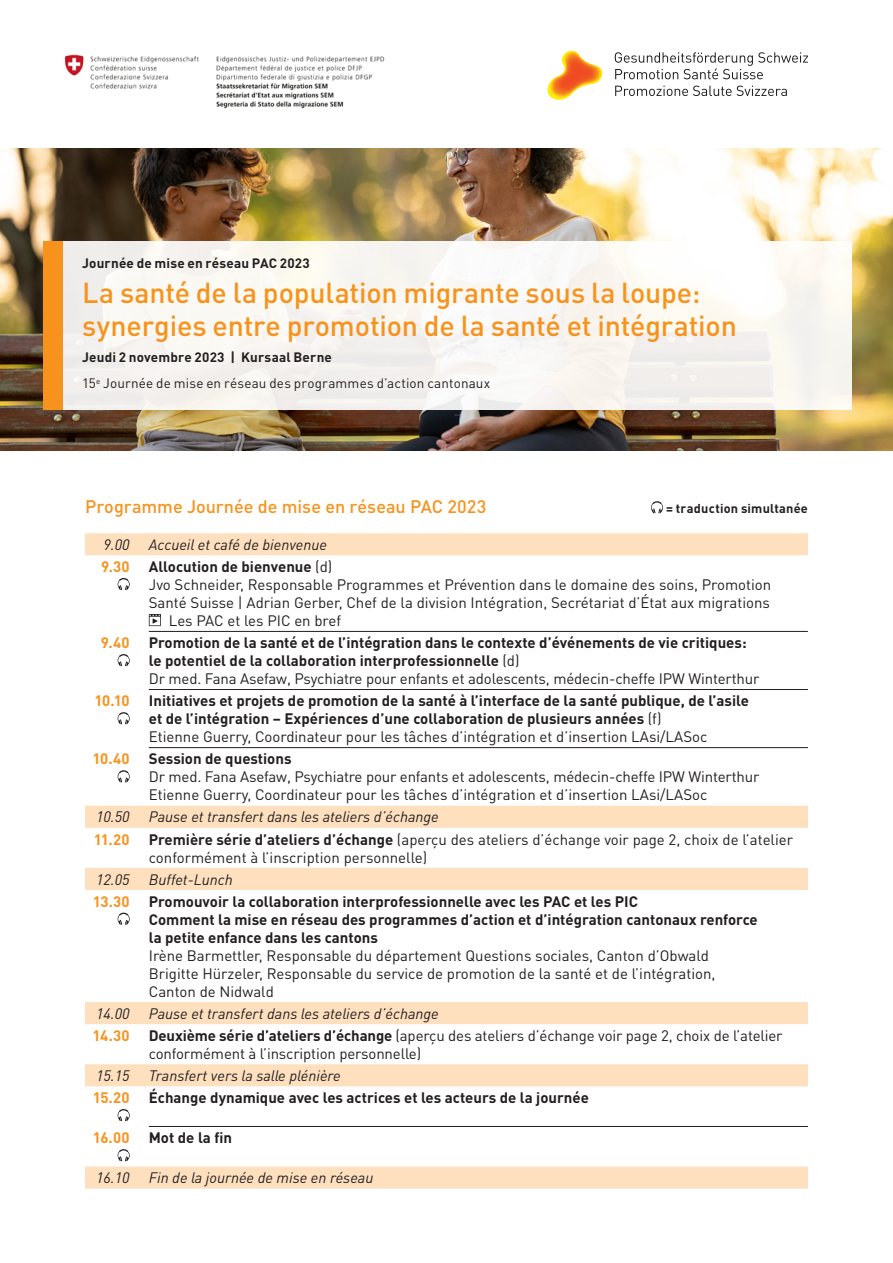
<style>
.page{position:relative;width:893px;height:1263px;background:#fff}
.page>*{position:absolute;margin:0;border:0;box-sizing:border-box;transform-origin:0 0}
.t1{font:500 28.5px/33px "DIN Pro";letter-spacing:-.005em;color:#f7931d}
.t2{font:500 18px "DIN Pro";color:#f7931d}
.t3{font:15px/18px "DIN Pro";color:#231f20}
.t4{font:700 15px/18px "DIN Pro";color:#231f20}
.t5{font:italic 15px "DIN Pro";color:#231f20}
.t6{font:700 15px "DIN Pro";letter-spacing:-.005em;color:#f7931d}
.t7{font:13.5px/26.1px "DIN Pro";letter-spacing:.01em;color:#231f20}
.t8{font:700 13.5px "DIN Pro";letter-spacing:.015em;color:#231f20}
.t9{font:700 12.75px "DIN Pro";letter-spacing:.015em;color:#231f20}
.s1{font-weight:700}
.s2{font-weight:400}
</style>
<div class="page">
<img style="left:65px;top:54px;width:319px;height:55px">
<img style="left:547px;top:51px;width:56px;height:49px">
<svg style="left:615px;top:52px;width:193px;height:27px"></svg>
<svg style="left:615px;top:86px;width:172px;height:10px"></svg>
<img style="left:0;top:149px;width:893px;height:301px">
<div style="left:44px;top:241px;width:808px;height:169px;background:#f8f6f1"></div>
<div style="left:44px;top:241px;width:19px;height:169px;background:#f7931d"></div>
<svg style="left:85px;top:533px;width:723px;height:656px"></svg>
<hr style="left:149px;top:689px;width:659px;height:1px;background:#231f20">
<hr style="left:149px;top:747px;width:659px;height:1px;background:#231f20">
<hr style="left:149px;top:631px;width:659px;height:1px;background:#231f20">
<hr style="left:149px;top:1126px;width:659px;height:1px;background:#231f20">
<svg style="left:117px;top:578px;width:13px;height:12px"></svg>
<svg style="left:149px;top:614px;width:12px;height:12px"></svg>
<svg style="left:117px;top:654px;width:13px;height:12px"></svg>
<svg style="left:117px;top:712px;width:13px;height:12px"></svg>
<svg style="left:117px;top:770px;width:13px;height:12px"></svg>
<svg style="left:117px;top:913px;width:13px;height:12px"></svg>
<svg style="left:117px;top:1109px;width:13px;height:12px"></svg>
<svg style="left:117px;top:1149px;width:13px;height:12px"></svg>
<svg style="left:651px;top:501px;width:12px;height:12px"></svg>
<p class="t8" style="left:82px;top:254px;width:229px">Journée de mise en réseau PAC 2023</p>
<h1 class="t1" style="left:82px;top:275px;width:656px">La santé de la population migrante sous la loupe: synergies entre promotion de la santé et intégration</h1>
<p class="t7" style="left:82px;top:344px;width:409px"><span class="s1">Jeudi 2 novembre 2023 | Kursaal Berne<br></span>15<sup>e</sup> Journée de mise en réseau des programmes d’action cantonaux</p>
<p class="t2" style="left:85px;top:494px;width:403px">Programme Journée de mise en réseau PAC 2023</p>
<p class="t9" style="left:666px;top:500px;width:143px">= traduction simultanée</p>
<p class="t5" style="left:104px;top:535px;width:28px">9.00</p>
<p class="t5" style="left:149px;top:535px;width:180px">Accueil et café de bienvenue</p>
<p class="t6" style="left:101px;top:556px;width:30px">9.30</p>
<p class="t4" style="left:149px;top:557px;width:185px">Allocution de bienvenue <span class="s2">(d)</span></p>
<p class="t3" style="left:149px;top:575px;width:624px">Jvo Schneider, Responsable Programmes et Prévention dans le domaine des soins, Promotion</p>
<p class="t3" style="left:149px;top:593px;width:623px">Santé Suisse | Adrian Gerber, Chef de la division Intégration, Secrétariat d’État aux migrations</p>
<p class="t3" style="left:169px;top:611px;width:174px">Les PAC et les PIC en bref</p>
<p class="t6" style="left:101px;top:633px;width:30px">9.40</p>
<p class="t4" style="left:149px;top:633px;width:612px">Promotion de la santé et de l’intégration dans le contexte d’événements de vie critiques: le potentiel de la collaboration interprofessionnelle <span class="s2">(d)<br>Dr med. Fana Asefaw, Psychiatre pour enfants et adolescents, médecin-cheffe IPW Winterthur</span></p>
<p class="t6" style="left:95px;top:691px;width:37px">10.10</p>
<p class="t4" style="left:149px;top:691px;width:602px">Initiatives et projets de promotion de la santé à l’interface de la santé publique, de l’asile et de l’intégration – Expériences d’une collaboration de plusieurs années <span class="s2">(f)<br>Etienne Guerry, Coordinateur pour les tâches d’intégration et d’insertion LAsi/LASoc</span></p>
<p class="t6" style="left:92px;top:749px;width:39px">10.40</p>
<p class="t4" style="left:149px;top:749px;width:144px">Session de questions</p>
<p class="t3" style="left:149px;top:767px;width:612px">Dr med. Fana Asefaw, Psychiatre pour enfants et adolescents, médecin-cheffe IPW Winterthur<br>Etienne Guerry, Coordinateur pour les tâches d’intégration et d’insertion LAsi/LASoc</p>
<p class="t5" style="left:96px;top:808px;width:35px">10.50</p>
<p class="t5" style="left:149px;top:808px;width:292px">Pause et transfert dans les ateliers d’échange</p>
<p class="t6" style="left:94px;top:829px;width:37px">11.20</p>
<p class="t3" style="left:149px;top:829px;width:646px"><span class="s1">Première série d’ateliers d’échange</span> (aperçu des ateliers d’échange voir page 2, choix de l’atelier conformément à l’inscription personnelle)</p>
<p class="t5" style="left:96px;top:870px;width:35px">12.05</p>
<p class="t5" style="left:149px;top:870px;width:86px">Buffet-Lunch</p>
<p class="t6" style="left:93px;top:891px;width:38px">13.30</p>
<p class="t4" style="left:149px;top:892px;width:610px">Promouvoir la collaboration interprofessionnelle avec les PAC et les PIC<br>Comment la mise en réseau des programmes d’action et d’intégration cantonaux renforce la petite enfance dans les cantons</p>
<p class="t3" style="left:149px;top:946px;width:568px">Irène Barmettler, Responsable du département Questions sociales, Canton d’Obwald<br>Brigitte Hürzeler, Responsable du service de promotion de la santé et de l’intégration,<br>Canton de Nidwald</p>
<p class="t5" style="left:96px;top:1004px;width:35px">14.00</p>
<p class="t5" style="left:149px;top:1004px;width:292px">Pause et transfert dans les ateliers d’échange</p>
<p class="t6" style="left:92px;top:1025px;width:39px">14.30</p>
<p class="t3" style="left:149px;top:1026px;width:635px"><span class="s1">Deuxième série d’ateliers d’échange</span> (aperçu des ateliers d’échange voir page 2, choix de l’atelier conformément à l’inscription personnelle)</p>
<p class="t5" style="left:96px;top:1066px;width:35px">15.15</p>
<p class="t5" style="left:149px;top:1066px;width:194px">Transfert vers la salle plénière</p>
<p class="t6" style="left:93px;top:1087px;width:39px">15.20</p>
<p class="t4" style="left:149px;top:1088px;width:442px">Échange dynamique avec les actrices et les acteurs de la journée</p>
<p class="t6" style="left:93px;top:1127px;width:38px">16.00</p>
<p class="t4" style="left:149px;top:1128px;width:85px">Mot de la fin</p>
<p class="t5" style="left:96px;top:1168px;width:35px">16.10</p>
<p class="t5" style="left:149px;top:1168px;width:226px">Fin de la journée de mise en réseau</p>
</div>
